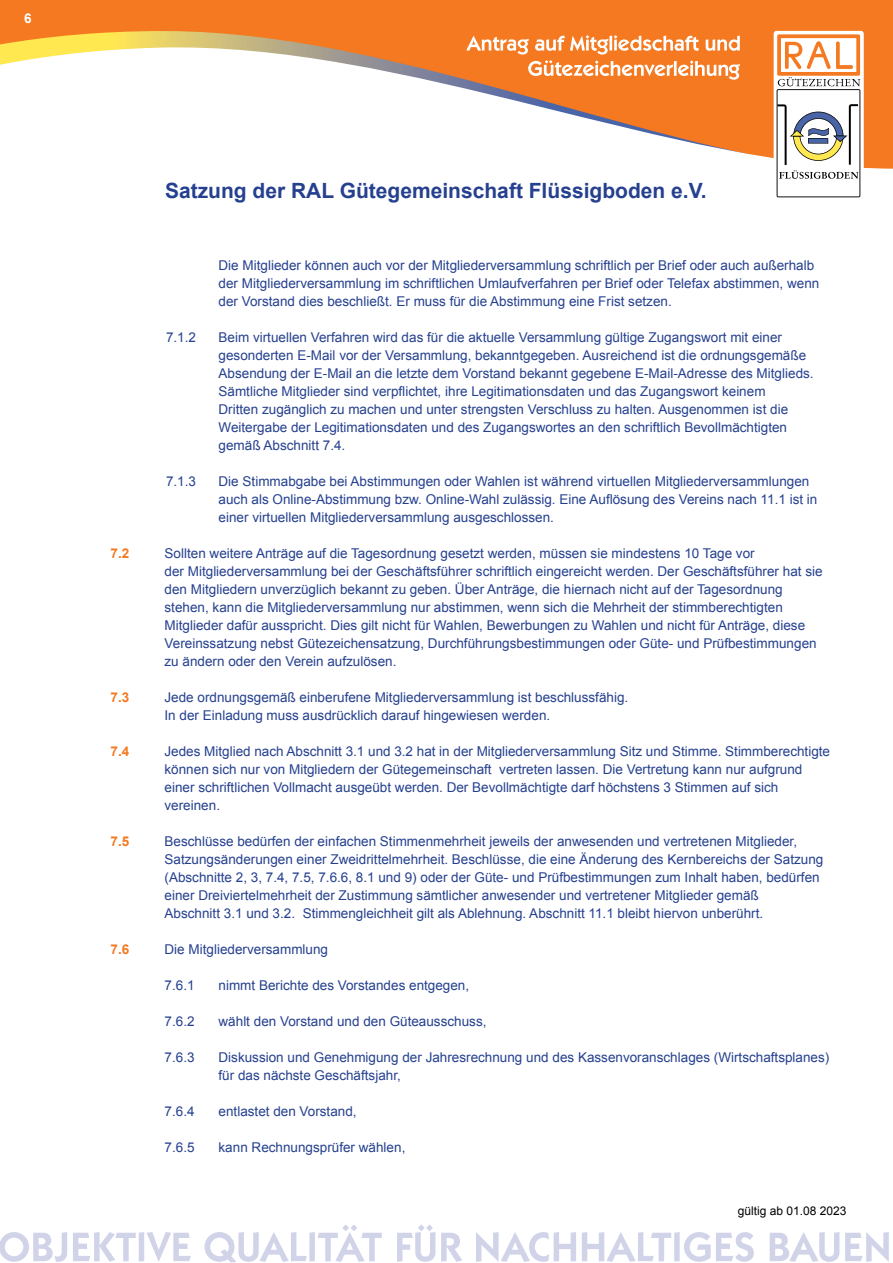
<style>
.page{position:relative;width:893px;height:1263px;background:#fff}
.page>*{position:absolute;margin:0;border:0;box-sizing:border-box;transform-origin:0 0}
.t1{font:700 21px "Arial";color:#25408f}
.t2{font:13.5px/18px "Arial";color:#25408f}
.t3{font:700 13.5px "Arial";color:#f47920}
.t4{font:700 13.5px "Arial";color:#fff}
.t5{font:12px "Arial";color:#000}
</style>
<div class="page">
<div style="left:0;top:0;width:893px;height:186px;background:#f47920"></div>
<svg style="left:22px;top:31px;width:753px;height:10px"></svg>
<svg style="left:0;top:41px;width:893px;height:145px;fill:#fff"></svg>
<svg style="left:774px;top:31px;width:90px;height:170px;fill:#fff"></svg>
<svg style="left:777px;top:34px;width:83px;height:163px;background:#e0d3c8"></svg>
<svg style="left:466px;top:35px;width:274px;height:45px"></svg>
<svg style="left:0;top:1232px;width:67px;height:30px"></svg>
<svg style="left:73px;top:1232px;width:118px;height:30px"></svg>
<svg style="left:204px;top:1224px;width:178px;height:38px"></svg>
<svg style="left:397px;top:1224px;width:38px;height:38px"></svg>
<svg style="left:441px;top:1233px;width:21px;height:29px"></svg>
<svg style="left:476px;top:1232px;width:100px;height:30px"></svg>
<svg style="left:582px;top:1232px;width:172px;height:30px"></svg>
<svg style="left:770px;top:1232px;width:69px;height:30px"></svg>
<svg style="left:845px;top:1232px;width:44px;height:30px"></svg>
<p class="t4" style="left:24px;top:10px;width:9px">6</p>
<h1 class="t1" style="left:165px;top:177px;width:543px">Satzung der RAL Gütegemeinschaft Flüssigboden e.V.</h1>
<p class="t2" style="left:219px;top:256px;width:602px">Die Mitglieder können auch vor der Mitgliederversammlung schriftlich per Brief oder auch außerhalb der Mitgliederversammlung im schriftlichen Umlaufverfahren per Brief oder Telefax abstimmen, wenn der Vorstand dies beschließt. Er muss für die Abstimmung eine Frist setzen.</p>
<p class="t2" style="left:166px;top:328px;width:32px">7.1.2</p>
<p class="t2" style="left:219px;top:328px;width:597px">Beim virtuellen Verfahren wird das für die aktuelle Versammlung gültige Zugangswort mit einer gesonderten E-Mail vor der Versammlung, bekanntgegeben. Ausreichend ist die ordnungsgemäße Absendung der E-Mail an die letzte dem Vorstand bekannt gegebene E-Mail-Adresse des Mitglieds.<br>Sämtliche Mitglieder sind verpflichtet, ihre Legitimationsdaten und das Zugangswort keinem<br>Dritten zugänglich zu machen und unter strengsten Verschluss zu halten. Ausgenommen ist die Weitergabe der Legitimationsdaten und des Zugangswortes an den schriftlich Bevollmächtigten gemäß Abschnitt 7.4.</p>
<p class="t2" style="left:166px;top:472px;width:32px">7.1.3</p>
<p class="t2" style="left:219px;top:472px;width:600px">Die Stimmabgabe bei Abstimmungen oder Wahlen ist während virtuellen Mitgliederversammlungen auch als Online-Abstimmung bzw. Online-Wahl zulässig. Eine Auflösung des Vereins nach 11.1 ist in einer virtuellen Mitgliederversammlung ausgeschlossen.</p>
<p class="t3" style="left:111px;top:544px;width:20px">7.2</p>
<p class="t2" style="left:165px;top:544px;width:659px">Sollten weitere Anträge auf die Tagesordnung gesetzt werden, müssen sie mindestens 10 Tage vor<br>der Mitgliederversammlung bei der Geschäftsführer schriftlich eingereicht werden. Der Geschäftsführer hat sie den Mitgliedern unverzüglich bekannt zu geben. Über Anträge, die hiernach nicht auf der Tagesordnung stehen, kann die Mitgliederversammlung nur abstimmen, wenn sich die Mehrheit der stimmberechtigten Mitglieder dafür ausspricht. Dies gilt nicht für Wahlen, Bewerbungen zu Wahlen und nicht für Anträge, diese Vereinssatzung nebst Gütezeichensatzung, Durchführungsbestimmungen oder Güte- und Prüfbestimmungen zu ändern oder den Verein aufzulösen.</p>
<p class="t3" style="left:111px;top:688px;width:20px">7.3</p>
<p class="t2" style="left:165px;top:688px;width:465px">Jede ordnungsgemäß einberufene Mitgliederversammlung ist beschlussfähig.<br>In der Einladung muss ausdrücklich darauf hingewiesen werden.</p>
<p class="t3" style="left:111px;top:742px;width:20px">7.4</p>
<p class="t2" style="left:165px;top:742px;width:667px">Jedes Mitglied nach Abschnitt 3.1 und 3.2 hat in der Mitgliederversammlung Sitz und Stimme. Stimmberechtigte können sich nur von Mitgliedern der Gütegemeinschaft vertreten lassen. Die Vertretung kann nur aufgrund einer schriftlichen Vollmacht ausgeübt werden. Der Bevollmächtigte darf höchstens 3 Stimmen auf sich vereinen.</p>
<p class="t3" style="left:111px;top:832px;width:20px">7.5</p>
<p class="t2" style="left:165px;top:832px;width:660px">Beschlüsse bedürfen der einfachen Stimmenmehrheit jeweils der anwesenden und vertretenen Mitglieder, Satzungsänderungen einer Zweidrittelmehrheit. Beschlüsse, die eine Änderung des Kernbereichs der Satzung (Abschnitte 2, 3, 7.4, 7.5, 7.6.6, 8.1 und 9) oder der Güte- und Prüfbestimmungen zum Inhalt haben, bedürfen einer Dreiviertelmehrheit der Zustimmung sämtlicher anwesender und vertretener Mitglieder gemäß<br>Abschnitt 3.1 und 3.2. Stimmengleichheit gilt als Ablehnung. Abschnitt 11.1 bleibt hiervon unberührt.</p>
<p class="t3" style="left:111px;top:940px;width:20px">7.6</p>
<p class="t2" style="left:165px;top:940px;width:165px">Die Mitgliederversammlung</p>
<p class="t2" style="left:165px;top:976px;width:32px">7.6.1</p>
<p class="t2" style="left:219px;top:976px;width:252px">nimmt Berichte des Vorstandes entgegen,</p>
<p class="t2" style="left:165px;top:1012px;width:32px">7.6.2</p>
<p class="t2" style="left:219px;top:1012px;width:269px">wählt den Vorstand und den Güteausschuss,</p>
<p class="t2" style="left:165px;top:1048px;width:32px">7.6.3</p>
<p class="t2" style="left:219px;top:1048px;width:612px">Diskussion und Genehmigung der Jahresrechnung und des Kassenvoranschlages (Wirtschaftsplanes) für das nächste Geschäftsjahr,</p>
<p class="t2" style="left:165px;top:1102px;width:32px">7.6.4</p>
<p class="t2" style="left:219px;top:1102px;width:140px">entlastet den Vorstand,</p>
<p class="t2" style="left:165px;top:1138px;width:32px">7.6.5</p>
<p class="t2" style="left:219px;top:1138px;width:188px">kann Rechnungsprüfer wählen,</p>
<p class="t5" style="left:738px;top:1203px;width:110px">gültig ab 01.08 2023</p>
</div>
